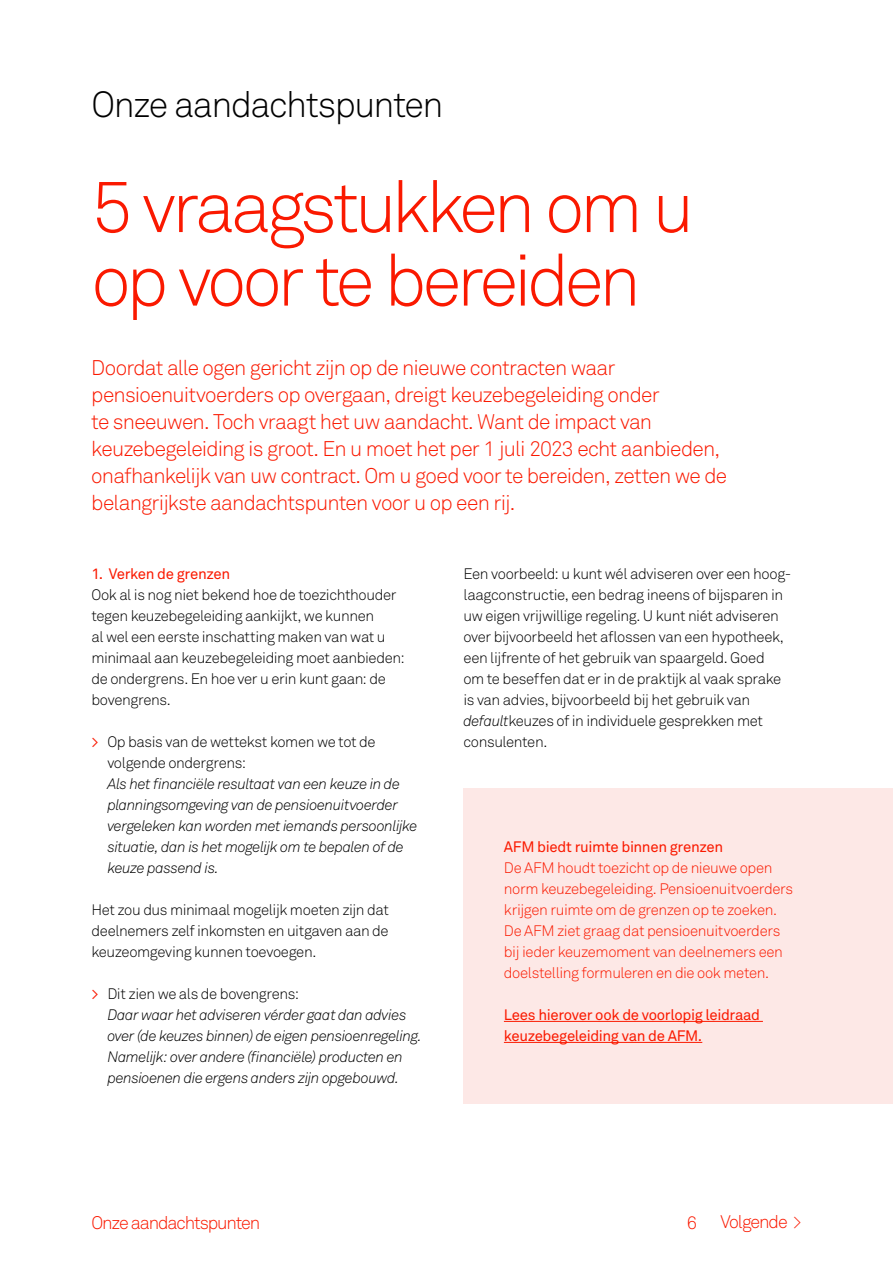
<style>
.page{position:relative;width:893px;height:1263px;background:#fff}
.page>*{position:absolute;margin:0;border:0;box-sizing:border-box;transform-origin:0 0}
.t1{font:300 72px/73.5px "Akkurat Pro";letter-spacing:-.065em;color:#fa1900}
.t2{font:300 36px "Akkurat Pro";letter-spacing:-.045em;color:#000}
.t3{font:300 21px/27px "Akkurat Pro";letter-spacing:-.035em;color:#fa1900}
.t4{font:300 18px "Akkurat Pro";letter-spacing:-.06em;color:#fa1900}
.t5{font:300 15px/21px "Akkurat Pro";letter-spacing:-.025em;color:#000}
.t6{font:italic 300 15px/21px "Akkurat Pro";letter-spacing:-.03em;color:#000}
.t7{font:300 15px/21px "Akkurat Pro";letter-spacing:-.025em;color:#fa1900}
.t8{font:15px/21px "Akkurat Pro";letter-spacing:-.025em;color:#fa1900}
.s1{font-weight:400;color:#fa1900}
.s2{font-weight:400;font-style:normal;color:#fa1900}
.s3{font-style:normal}
.s4{font-style:italic}
</style>
<div class="page">
<div style="left:463px;top:789px;width:430px;height:315px;background:#fde8e6"></div>
<hr style="left:504px;top:1021px;width:259px;height:1px;background:#fa1900">
<hr style="left:504px;top:1042px;width:198px;height:1px;background:#fa1900">
<h2 class="t2" style="left:91px;top:83px;width:354px">Onze aandachtspunten</h2>
<h1 class="t1" style="left:91px;top:170px;width:604px">5 vraagstukken om u op voor te bereiden</h1>
<p class="t3" style="left:91px;top:354px;width:637px">Doordat alle ogen gericht zijn op de nieuwe contracten waar pensioenuitvoerders op overgaan, dreigt keuzebegeleiding onder<br>te sneeuwen. Toch vraagt het uw aandacht. Want de impact van keuzebegeleiding is groot. En u moet het per 1 juli 2023 echt aanbieden, onafhankelijk van uw contract. Om u goed voor te bereiden, zetten we de belangrijkste aandachtspunten voor u op een rij.</p>
<p class="t8" style="left:91px;top:563px;width:140px">1. Verken de grenzen</p>
<p class="t5" style="left:91px;top:584px;width:315px">Ook al is nog niet bekend hoe de toezichthouder tegen keuzebegeleiding aankijkt, we kunnen<br>al wel een eerste inschatting maken van wat u minimaal aan keuzebegeleiding moet aanbieden: de ondergrens. En hoe ver u erin kunt gaan: de bovengrens.</p>
<p class="t5" style="left:107px;top:731px;width:270px;text-indent:-16px"><span class="s1">&gt;</span> Op basis van de wettekst komen we tot de volgende ondergrens:</p>
<p class="t6" style="left:107px;top:773px;width:312px">Als het financiële resultaat van een keuze in de planningsomgeving van de pensioenuitvoerder vergeleken kan worden met iemands persoonlijke situatie, dan is het mogelijk om te bepalen of de keuze passend is.</p>
<p class="t5" style="left:91px;top:899px;width:299px;text-align:justify">Het zou dus minimaal mogelijk moeten zijn dat deelnemers zelf inkomsten en uitgaven aan de keuzeomgeving kunnen toevoegen.</p>
<p class="t6" style="left:107px;top:983px;width:316px;text-indent:-16px"><span class="s2">&gt;</span> <span class="s3">Dit zien we als de bovengrens:<br></span>Daar waar het adviseren vérder gaat dan advies over (de keuzes binnen) de eigen pensioenregeling.<br>Namelijk: over andere (financiële) producten en pensioenen die ergens anders zijn opgebouwd.</p>
<p class="t5" style="left:463px;top:563px;width:329px">Een voorbeeld: u kunt wél adviseren over een hoog&shy;laagconstructie, een bedrag ineens of bijsparen in uw eigen vrijwillige regeling. U kunt niét adviseren over bijvoorbeeld het aflossen van een hypotheek, een lijfrente of het gebruik van spaargeld. Goed<br>om te beseffen dat er in de praktijk al vaak sprake is van advies, bijvoorbeeld bij het gebruik van <span class="s4">default</span>keuzes of in individuele gesprekken met consulenten.</p>
<p class="t8" style="left:504px;top:836px;width:221px">AFM biedt ruimte binnen grenzen</p>
<p class="t7" style="left:504px;top:857px;width:291px">De AFM houdt toezicht op de nieuwe open norm keuzebegeleiding. Pensioenuitvoerders krijgen ruimte om de grenzen op te zoeken.<br>De AFM ziet graag dat pensioenuitvoerders bij ieder keuzemoment van deelnemers een doelstelling formuleren en die ook meten.</p>
<p class="t8" style="left:504px;top:1004px;width:258px">Lees hierover ook de voorlopig leidraad keuzebegeleiding van de AFM.</p>
<p class="t4" style="left:91px;top:1212px;width:170px">Onze aandachtspunten</p>
<p class="t4" style="left:687px;top:1212px;width:12px">6</p>
<p class="t4" style="left:720px;top:1211px;width:83px">Volgende &gt;</p>
</div>
